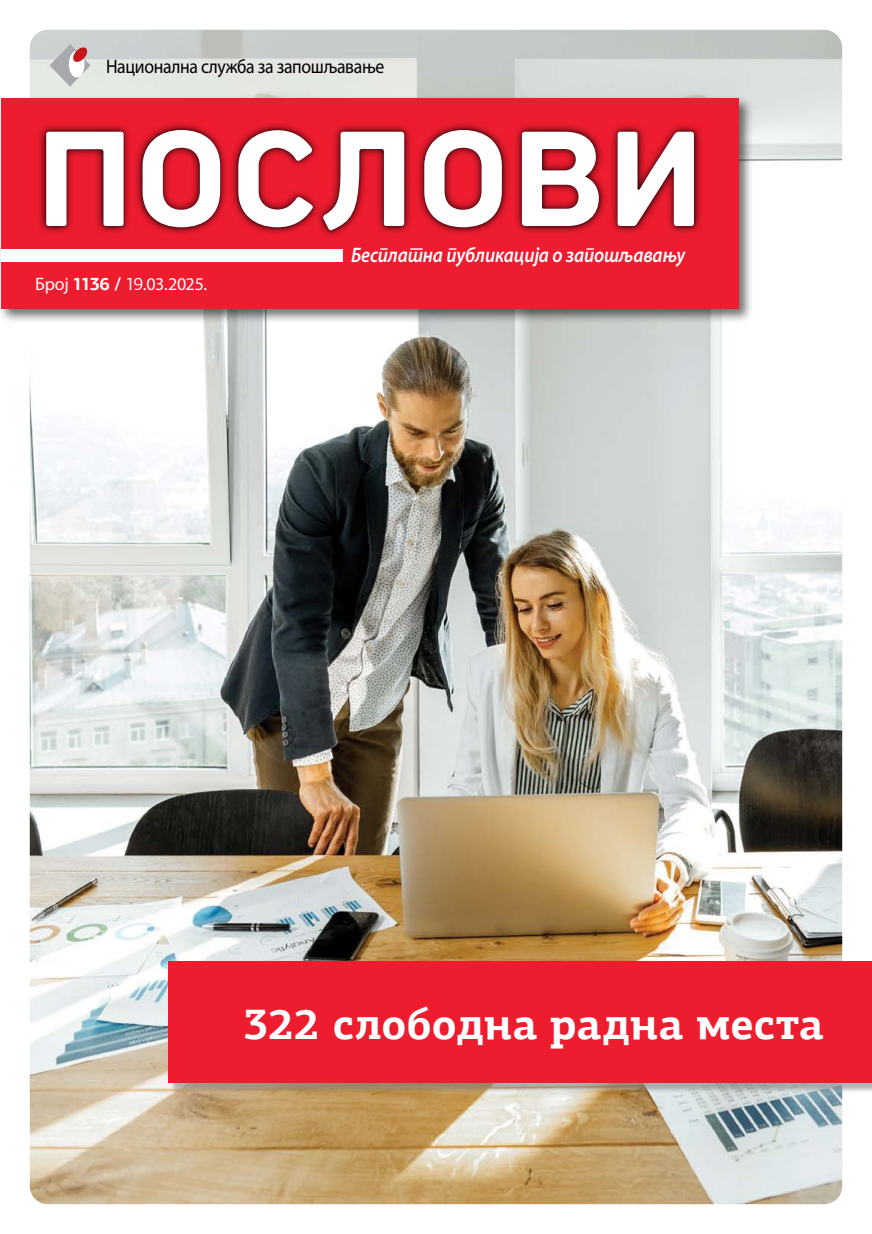
<style>
.page{position:relative;width:872px;height:1234px;background:#fff}
.page>*{position:absolute;margin:0;border:0;box-sizing:border-box;transform-origin:0 0}
.t1{font:700 43.5px "PF Agora Slab Pro";letter-spacing:.005em;color:#fff}
.t2{font:italic 600 21px "Myriad Pro";letter-spacing:-.005em;color:#fff;scale:.89 1}
.t3{font:19.5px "Myriad Pro";letter-spacing:-.02em;color:#000;scale:.91 1}
.t4{font:18px "Myriad Pro";letter-spacing:-.02em;color:#fff}
.s1{font-family:"PF Agora Sans Pro";font-weight:700}
.s2{font-family:"PF Agora Sans Pro"}
</style>
<div class="page">
<img style="left:30px;top:30px;width:812px;height:1173px">
<div style="left:0;top:95px;width:753px;height:228px;background:#000;opacity:.56"></div>
<div style="left:1px;top:98px;width:737px;height:210px;background:#ed1c2f"></div>
<div style="left:37px;top:121px;width:666px;height:117px;background:#000;opacity:.85"></div>
<div style="left:42px;top:126px;width:655px;height:107px;background:#000;opacity:.48"></div>
<svg style="left:46px;top:130px;width:648px;height:100px"></svg>
<div style="left:1px;top:249px;width:341px;height:12px;background:#fff"></div>
<svg style="left:50px;top:44px;width:41px;height:43px;background:#cdc2c2"></svg>
<div style="left:171px;top:963px;width:701px;height:129px;background:#797a7d;opacity:.56"></div>
<div style="left:169px;top:961px;width:703px;height:121px;background:#ed1c2f"></div>
<p class="t3" style="left:106px;top:56px;width:307px">Национална служба за запошљавање</p>
<p class="t4" style="left:35px;top:273px;width:173px">Број <span class="s1">1136 /</span> <span class="s2">19</span>.03.2025.</p>
<p class="t2" style="left:351px;top:244px;width:377px">Бесплатна публикација о запошљавању</p>
<h1 class="t1" style="left:243px;top:995px;width:582px">322 слободна радна места</h1>
</div>
